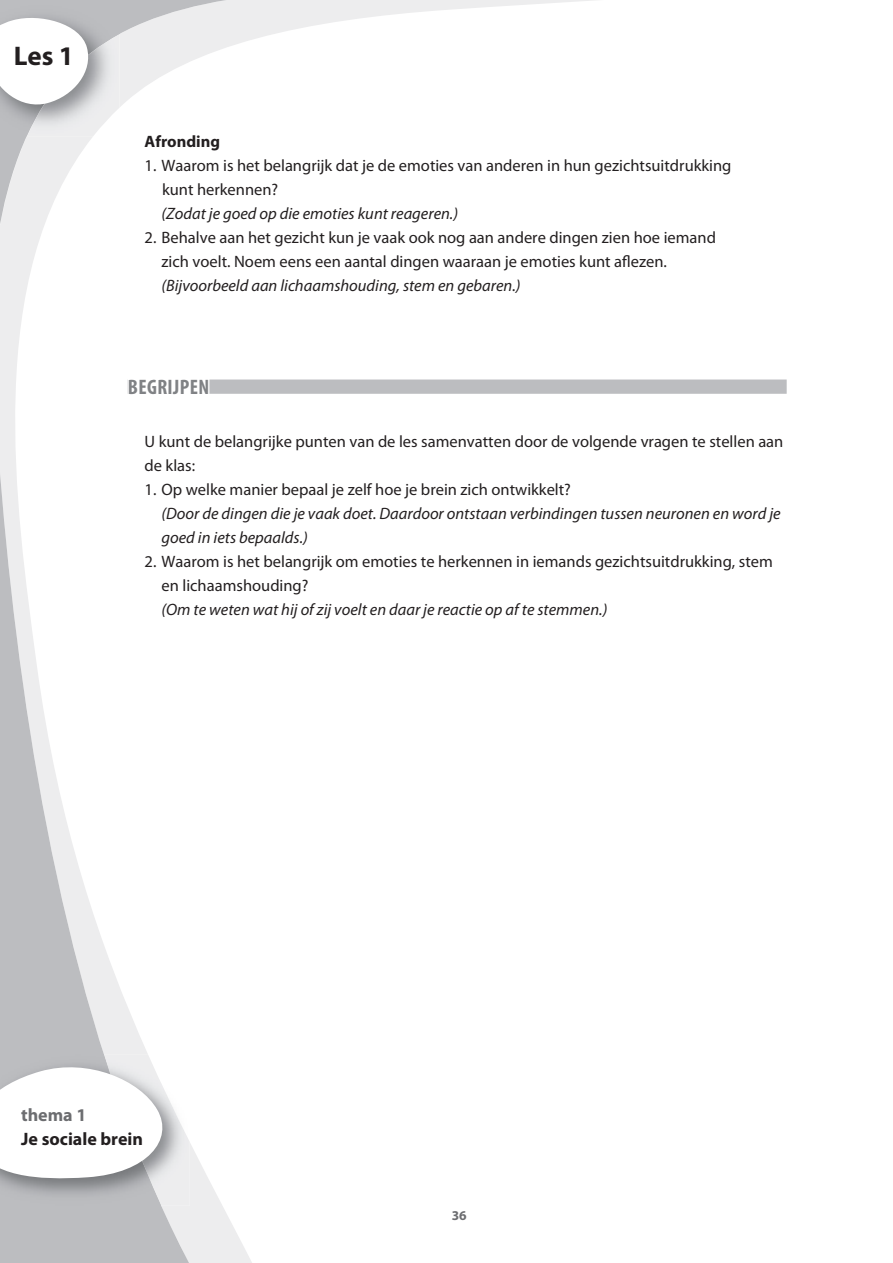
<style>
.page{position:relative;width:893px;height:1263px;background:#fff}
.page>*{position:absolute;margin:0;border:0;box-sizing:border-box;transform-origin:0 0}
.Normaal{font:700 27px "Myriad Pro";color:#231f20}
.kop_3-BoldCond_14pt{font:700 condensed 21px "Myriad Pro";letter-spacing:.02em;color:#808285}
.t1{font:700 18px "Myriad Pro";color:#231f20}
.t2{font:700 18px "Myriad Pro";color:#6c6d70}
.Normaal-2{font:16.5px/24px "Myriad Pro";color:#231f20}
.Normaal-3{font:italic 16.5px/24px "Myriad Pro";color:#231f20}
.Normaal-4{font:700 16.5px "Myriad Pro";color:#231f20}
.Normaal-5{font:700 13.5px "Myriad Pro";color:#6c6d70}
</style>
<div class="page">
<svg style="left:196px;top:0;width:331px;height:59px"></svg>
<svg style="left:0;top:0;width:196px;height:1263px"></svg>
<img style="left:0;top:3px;width:120px;height:133px">
<svg style="left:0;top:13px;width:93px;height:97px"></svg>
<img style="left:161px;top:1054px;width:29px;height:152px">
<img style="left:0;top:1054px;width:161px;height:152px">
<svg style="left:0;top:1058px;width:174px;height:123px"></svg>
<div style="left:128px;top:379px;width:659px;height:15px;background:#bcbdc0"></div>
<div style="left:128px;top:378px;width:81px;height:18px;background:#fff"></div>
<p class="Normaal" style="left:14px;top:41px;width:62px">Les 1</p>
<p class="Normaal-4" style="left:145px;top:132px;width:77px">Afronding</p>
<p class="Normaal-2" style="left:145px;top:154px;width:588px">1. Waarom is het belangrijk dat je de emoties van anderen in hun gezichtsuitdrukking</p>
<p class="Normaal-2" style="left:162px;top:178px;width:118px">kunt herkennen?</p>
<p class="Normaal-3" style="left:162px;top:202px;width:298px">(Zodat je goed op die emoties kunt reageren.)</p>
<p class="Normaal-2" style="left:145px;top:226px;width:573px">2. Behalve aan het gezicht kun je vaak ook nog aan andere dingen zien hoe iemand</p>
<p class="Normaal-2" style="left:162px;top:250px;width:507px">zich voelt. Noem eens een aantal dingen waaraan je emoties kunt aflezen.</p>
<p class="Normaal-3" style="left:162px;top:274px;width:360px">(Bijvoorbeeld aan lichaamshouding, stem en gebaren.)</p>
<p class="kop_3-BoldCond_14pt" style="left:128px;top:375px;width:83px">BEGRIJPEN</p>
<p class="Normaal-2" style="left:145px;top:429px;width:640px">U kunt de belangrijke punten van de les samenvatten door de volgende vragen te stellen aan de klas:</p>
<p class="Normaal-2" style="left:145px;top:477px;width:428px">1. Op welke manier bepaal je zelf hoe je brein zich ontwikkelt?</p>
<p class="Normaal-3" style="left:162px;top:501px;width:620px">(Door de dingen die je vaak doet. Daardoor ontstaan verbindingen tussen neuronen en word je goed in iets bepaalds.)</p>
<p class="Normaal-2" style="left:162px;top:549px;width:613px;text-indent:-17px">2. Waarom is het belangrijk om emoties te herkennen in iemands gezichtsuitdrukking, stem en lichaamshouding?</p>
<p class="Normaal-3" style="left:162px;top:597px;width:447px">(Om te weten wat hij of zij voelt en daar je reactie op af te stemmen.)</p>
<p class="t2" style="left:21px;top:1105px;width:67px">thema 1</p>
<p class="t1" style="left:21px;top:1129px;width:123px">Je sociale brein</p>
<p class="Normaal-5" style="left:452px;top:1208px;width:16px">36</p>
</div>
